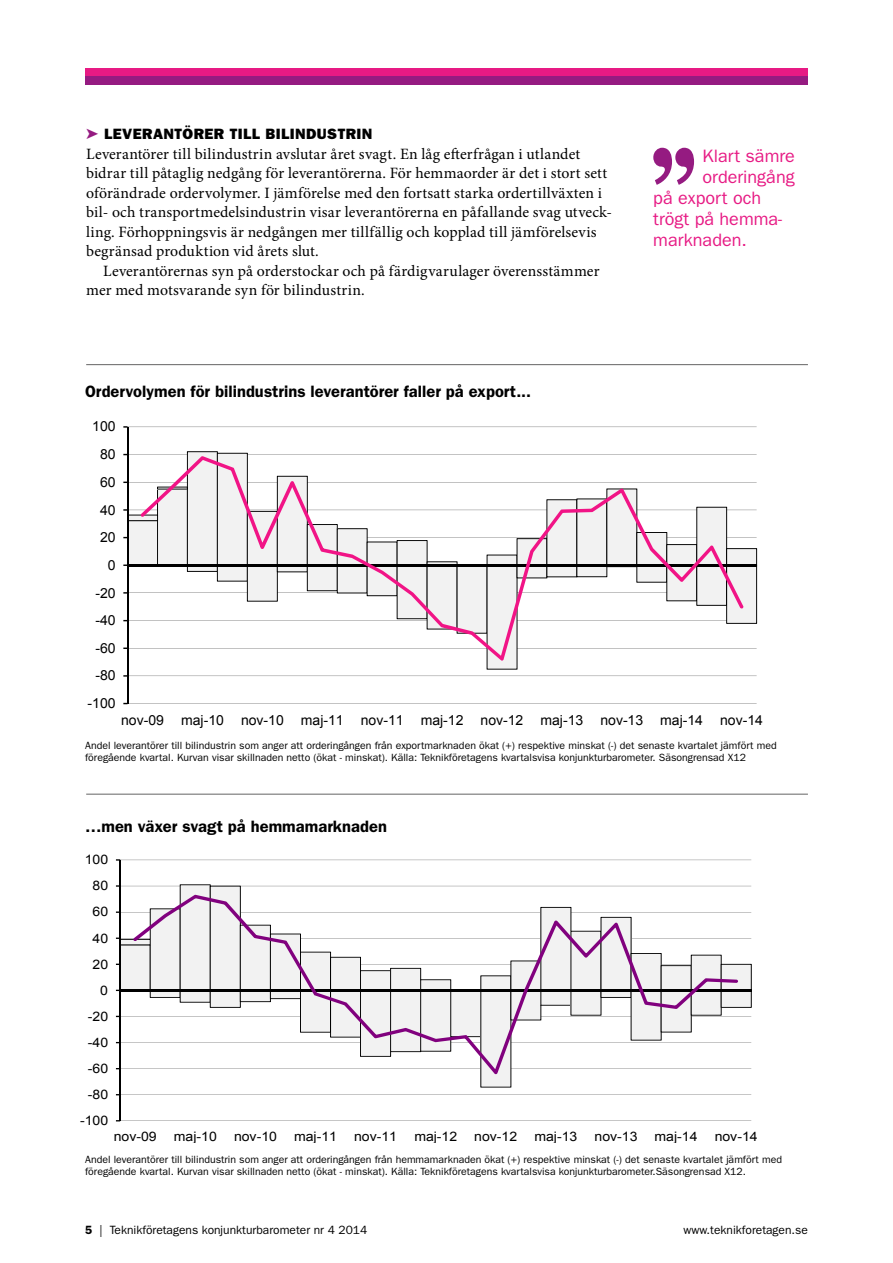
<style>
.page{position:relative;width:893px;height:1263px;background:#fff}
.page>*{position:absolute;margin:0;border:0;box-sizing:border-box;transform-origin:0 0}
.t1{font:18px "ITC Franklin Gothic Std";color:#e71a84}
.t2{font:600 16.5px "ITC Franklin Gothic Std";color:#000}
.t3{font:15.75px/19.5px "Minion Pro";letter-spacing:.01em;color:#000}
.t4{font:15px "ITC Franklin Gothic Std Hvy";letter-spacing:.03em;color:#000}
.t5{font:13.95px "Arial";color:#000}
.t6{font:13.05px "Arial";color:#000;scale:1.08 1}
.t7{font:12px "ITC Franklin Gothic Std";color:#000}
.t8{font:10.5px/12px "ITC Franklin Gothic Std";color:#000}
.t9{font:9.9px/11.4px "Arial";color:#000}
.t10{font:9.3px "Arial";color:#000;scale:1.08 1}
.s1{color:#951b81}
.s2{font-weight:600}
</style>
<div class="page">
<div style="left:85px;top:68px;width:723px;height:9px;background:#e71a84"></div>
<div style="left:85px;top:77px;width:723px;height:8px;background:#951b81"></div>
<hr style="left:128px;top:703px;width:629px;height:1px;background:#000">
<hr style="left:128px;top:427px;width:629px;height:1px;background:#000">
<hr style="left:127px;top:427px;width:1px;height:276px;background:#000">
<svg style="left:123px;top:451px;width:634px;height:226px"></svg>
<hr style="left:127px;top:564px;width:630px;height:3px;background:#000">
<svg style="left:141px;top:456px;width:603px;height:205px"></svg>
<hr style="left:120px;top:1121px;width:631px;height:1px;background:#000">
<hr style="left:120px;top:1094px;width:631px;height:1px;background:#000">
<hr style="left:120px;top:860px;width:631px;height:1px;background:#000">
<hr style="left:119px;top:860px;width:2px;height:261px;background:#000">
<svg style="left:116px;top:884px;width:636px;height:203px"></svg>
<hr style="left:120px;top:989px;width:631px;height:3px;background:#000">
<svg style="left:133px;top:895px;width:605px;height:179px"></svg>
<hr style="left:86px;top:364px;width:722px;height:1px;background:#646363">
<hr style="left:86px;top:794px;width:722px;height:1px;background:#646363">
<svg style="left:653px;top:148px;width:41px;height:37px"></svg>
<h3 class="t4" style="left:86px;top:125px;width:288px"><span class="s1">➤</span> LEVERANTÖRER TILL BILINDUSTRIN</h3>
<p class="t3" style="left:86px;top:144px;width:527px">Leverantörer till bilindustrin avslutar året svagt. En låg efterfrågan i utlandet bidrar till påtaglig nedgång för leverantörerna. För hemmaorder är det i stort sett oförändrade ordervolymer. I jämförelse med den fortsatt starka ordertillväxten i bil- och transportmedelsindustrin visar leverantörerna en påfallande svag utveck&shy;ling. Förhoppningsvis är nedgången mer tillfällig och kopplad till jämförelsevis begränsad produktion vid årets slut.</p>
<h3 class="t3" style="left:86px;top:261px;width:515px;text-indent:17px">Leverantörernas syn på orderstockar och på färdigvarulager överensstämmer mer med motsvarande syn för bilindustrin.</h3>
<h2 class="t2" style="left:85px;top:382px;width:447px">Ordervolymen för bilindustrins leverantörer faller på export...</h2>
<h3 class="t5" style="left:92px;top:417px;width:25px">100</h3>
<h3 class="t5" style="left:100px;top:445px;width:17px">80</h3>
<h3 class="t5" style="left:100px;top:473px;width:17px">60</h3>
<h3 class="t5" style="left:100px;top:500px;width:17px">40</h3>
<h3 class="t5" style="left:100px;top:528px;width:17px">20</h3>
<h3 class="t5" style="left:108px;top:556px;width:9px">0</h3>
<h3 class="t5" style="left:95px;top:583px;width:22px">-20</h3>
<h3 class="t5" style="left:95px;top:611px;width:22px">-40</h3>
<h3 class="t5" style="left:95px;top:639px;width:22px">-60</h3>
<h3 class="t5" style="left:95px;top:666px;width:22px">-80</h3>
<h3 class="t5" style="left:88px;top:694px;width:30px">-100</h3>
<h1 class="t1" style="left:703px;top:145px;width:94px">Klart sämre</h1>
<h1 class="t1" style="left:703px;top:166px;width:94px">orderingång</h1>
<h1 class="t1" style="left:653px;top:187px;width:109px">på export och</h1>
<h1 class="t1" style="left:653px;top:208px;width:130px">trögt på hemma-</h1>
<h1 class="t1" style="left:653px;top:229px;width:95px">marknaden.</h1>
<h3 class="t5" style="left:121px;top:711px;width:643px">nov-09 maj-10 nov-10 maj-11 nov-11 maj-12 nov-12 maj-13 nov-13 maj-14 nov-14</h3>
<p class="t9" style="left:85px;top:742px;width:666px">Andel leverantörer till bilindustrin som anger att orderingången från exportmarknaden ökat (+) respektive minskat (-) det senaste kvartalet jämfört med föregående kvartal. Kurvan visar skillnaden netto (ökat - minskat). Källa: Teknikföretagens kvartalsvisa konjunkturbarometer. Säsongrensad X12</p>
<p class="t8" style="left:85px;top:739px;width:693px">Andel leverantörer till bilindustrin som anger att orderingången från exportmarknaden ökat (+) respektive minskat (-) det senaste kvartalet jämfört med föregående kvartal. Kurvan visar skillnaden netto (ökat - minskat). Källa: Teknikföretagens kvartalsvisa konjunkturbarometer. Säsongrensad X12</p>
<h2 class="t2" style="left:85px;top:817px;width:303px">…men växer svagt på hemmamarknaden</h2>
<p class="t6" style="left:85px;top:851px;width:23px">100</p>
<p class="t6" style="left:93px;top:877px;width:16px">80</p>
<p class="t6" style="left:93px;top:903px;width:16px">60</p>
<p class="t6" style="left:93px;top:929px;width:16px">40</p>
<p class="t6" style="left:93px;top:955px;width:16px">20</p>
<p class="t6" style="left:100px;top:981px;width:9px">0</p>
<p class="t6" style="left:88px;top:1008px;width:20px">-20</p>
<p class="t6" style="left:88px;top:1034px;width:20px">-40</p>
<p class="t6" style="left:88px;top:1060px;width:20px">-60</p>
<p class="t6" style="left:88px;top:1086px;width:20px">-80</p>
<p class="t6" style="left:80px;top:1112px;width:28px">-100</p>
<p class="t6" style="left:114px;top:1127px;width:41px">nov-09</p>
<p class="t6" style="left:174px;top:1127px;width:41px">maj-10</p>
<p class="t6" style="left:234px;top:1127px;width:41px">nov-10</p>
<p class="t6" style="left:294px;top:1127px;width:41px">maj-11</p>
<p class="t6" style="left:354px;top:1127px;width:41px">nov-11</p>
<p class="t6" style="left:414px;top:1127px;width:41px">maj-12</p>
<p class="t6" style="left:474px;top:1127px;width:41px">nov-12</p>
<p class="t6" style="left:534px;top:1127px;width:41px">maj-13</p>
<p class="t6" style="left:595px;top:1127px;width:41px">nov-13</p>
<p class="t6" style="left:655px;top:1127px;width:41px">maj-14</p>
<p class="t6" style="left:715px;top:1127px;width:41px">nov-14</p>
<p class="t10" style="left:77px;top:1167px;width:624px">Andel leverantörer till bilindustrin som anger att orderingången från hemmamarknaden ökat (+) respektive minskat (-) det senaste kvartalet jämfört med</p>
<p class="t8" style="left:85px;top:1154px;width:698px">Andel leverantörer till bilindustrin som anger att orderingången från hemmamarknaden ökat (+) respektive minskat (-) det senaste kvartalet jämfört med föregående kvartal. Kurvan visar skillnaden netto (ökat - minskat). Källa: Teknikföretagens kvartalsvisa konjunkturbarometer.Säsongrensad X12.</p>
<p class="t7" style="left:85px;top:1223px;width:284px"><span class="s2">5</span> | Teknikföretagens konjunkturbarometer nr 4 2014</p>
<p class="t7" style="left:684px;top:1223px;width:126px">www.teknikforetagen.se</p>
</div>
